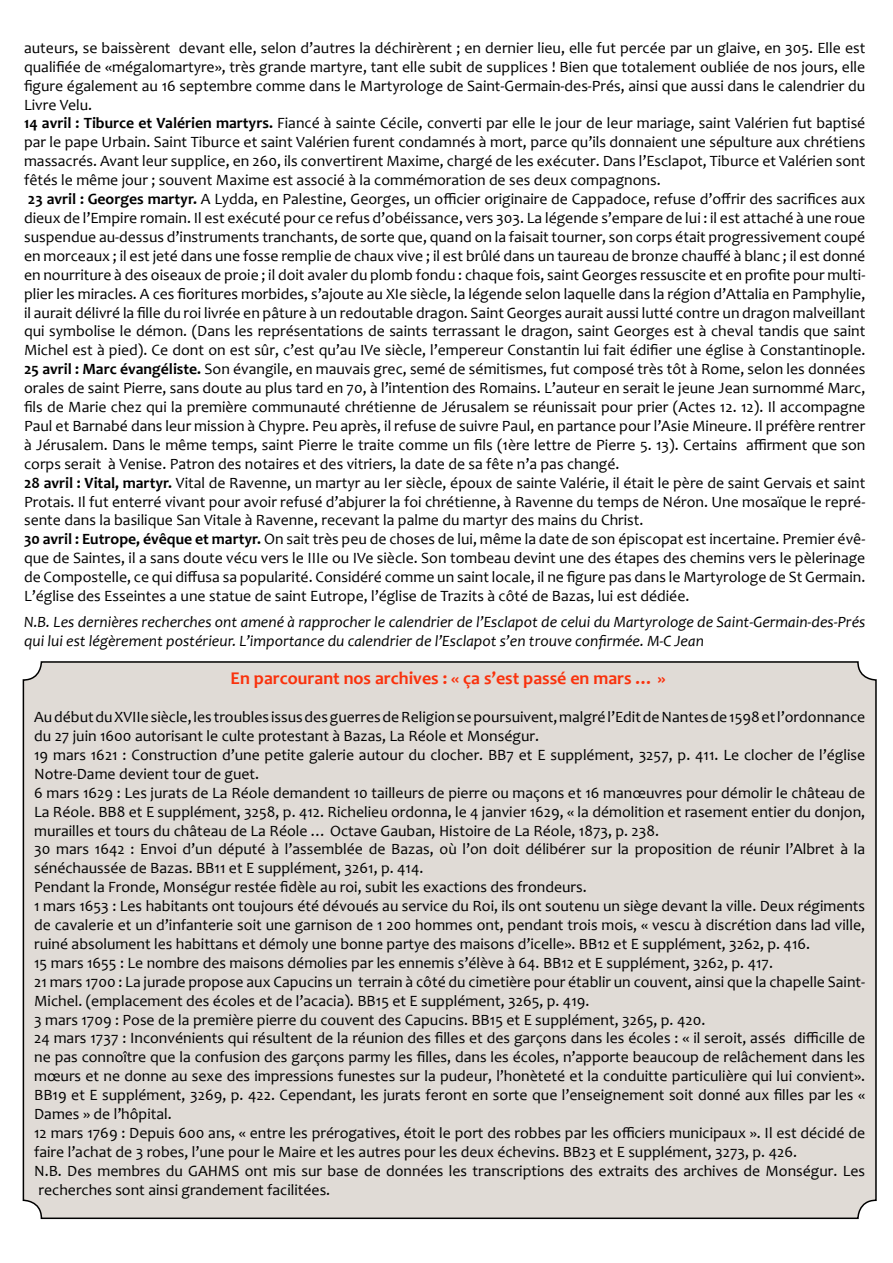
<style>
.page{position:relative;width:893px;height:1263px;background:#fff}
.page>*{position:absolute;margin:0;border:0;box-sizing:border-box;transform-origin:0 0}
.t1{font:700 18px "Candara";color:#fa320d}
.t2{font:15.75px/18.9px "Candara";color:#000}
.t3{font:italic 15.75px/18.9px "Candara";color:#000}
.s1{font-weight:700}
</style>
<div class="page">
<div style="left:23px;top:662px;width:853px;height:556px;background:#e0dbd6;border-radius:18px"></div>
<p class="t2" style="left:24px;top:38px;width:843px">auteurs, se baissèrent devant elle, selon d’autres la déchirèrent ; en dernier lieu, elle fut percée par un glaive, en 305. Elle est qualifiée de «mégalomartyre», très grande martyre, tant elle subit de supplices ! Bien que totalement oubliée de nos jours, elle figure également au 16 septembre comme dans le Martyrologe de Saint-Germain-des-Prés, ainsi que aussi dans le calendrier du Livre Velu.<br><span class="s1">14 avril : Tiburce et Valérien martyrs.</span> Fiancé à sainte Cécile, converti par elle le jour de leur mariage, saint Valérien fut baptisé par le pape Urbain. Saint Tiburce et saint Valérien furent condamnés à mort, parce qu’ils donnaient une sépulture aux chrétiens massacrés. Avant leur supplice, en 260, ils convertirent Maxime, chargé de les exécuter. Dans l’Esclapot, Tiburce et Valérien sont fêtés le même jour ; souvent Maxime est associé à la commémoration de ses deux compagnons.<br><span class="s1">23 avril : Georges martyr.</span> A Lydda, en Palestine, Georges, un officier originaire de Cappadoce, refuse d’offrir des sacrifices aux dieux de l’Empire romain. Il est exécuté pour ce refus d’obéissance, vers 303. La légende s’empare de lui : il est attaché à une roue suspendue au-dessus d’instruments tranchants, de sorte que, quand on la faisait tourner, son corps était progressivement coupé en morceaux ; il est jeté dans une fosse remplie de chaux vive ; il est brûlé dans un taureau de bronze chauffé à blanc ; il est donné en nourriture à des oiseaux de proie ; il doit avaler du plomb fondu : chaque fois, saint Georges ressuscite et en profite pour multi&shy;plier les miracles. A ces fioritures morbides, s’ajoute au XIe siècle, la légende selon laquelle dans la région d’Attalia en Pamphylie, il aurait délivré la fille du roi livrée en pâture à un redoutable dragon. Saint Georges aurait aussi lutté contre un dragon malveillant qui symbolise le démon. (Dans les représentations de saints terrassant le dragon, saint Georges est à cheval tandis que saint Michel est à pied). Ce dont on est sûr, c’est qu’au IVe siècle, l’empereur Constantin lui fait édifier une église à Constantinople.<br><span class="s1">25 avril : Marc évangéliste.</span> Son évangile, en mauvais grec, semé de sémitismes, fut composé très tôt à Rome, selon les données orales de saint Pierre, sans doute au plus tard en 70, à l’intention des Romains. L’auteur en serait le jeune Jean surnommé Marc, fils de Marie chez qui la première communauté chrétienne de Jérusalem se réunissait pour prier (Actes 12. 12). Il accompagne Paul et Barnabé dans leur mission à Chypre. Peu après, il refuse de suivre Paul, en partance pour l’Asie Mineure. Il préfère rentrer à Jérusalem. Dans le même temps, saint Pierre le traite comme un fils (1ère lettre de Pierre 5. 13). Certains affirment que son corps serait à Venise. Patron des notaires et des vitriers, la date de sa fête n’a pas changé.<br><span class="s1">28 avril : Vital, martyr.</span> Vital de Ravenne, un martyr au Ier siècle, époux de sainte Valérie, il était le père de saint Gervais et saint Protais. Il fut enterré vivant pour avoir refusé d’abjurer la foi chrétienne, à Ravenne du temps de Néron. Une mosaïque le repré&shy;sente dans la basilique San Vitale à Ravenne, recevant la palme du martyr des mains du Christ.<br><span class="s1">30 avril : Eutrope, évêque et martyr.</span> On sait très peu de choses de lui, même la date de son épiscopat est incertaine. Premier évê&shy;que de Saintes, il a sans doute vécu vers le IIIe ou IVe siècle. Son tombeau devint une des étapes des chemins vers le pèlerinage de Compostelle, ce qui diffusa sa popularité. Considéré comme un saint locale, il ne figure pas dans le Martyrologe de St Germain.<br>L’église des Esseintes a une statue de saint Eutrope, l’église de Trazits à côté de Bazas, lui est dédiée.</p>
<p class="t3" style="left:24px;top:613px;width:843px">N.B. Les dernières recherches ont amené à rapprocher le calendrier de l’Esclapot de celui du Martyrologe de Saint-Germain-des-Prés qui lui est légèrement postérieur. L’importance du calendrier de l’Esclapot s’en trouve confirmée. M-C Jean</p>
<p class="t1" style="left:231px;top:667px;width:437px">En parcourant nos archives : « ça s’est passé en mars … »</p>
<p class="t2" style="left:34px;top:707px;width:833px">Au début du XVIIe siècle, les troubles issus des guerres de Religion se poursuivent, malgré l’Edit de Nantes de 1598 et l’ordonnance du 27 juin 1600 autorisant le culte protestant à Bazas, La Réole et Monségur.<br>19 mars 1621 : Construction d’une petite galerie autour du clocher. BB7 et E supplément, 3257, p. 411. Le clocher de l’église Notre-Dame devient tour de guet.<br>6 mars 1629 : Les jurats de La Réole demandent 10 tailleurs de pierre ou maçons et 16 manœuvres pour démolir le château de La Réole. BB8 et E supplément, 3258, p. 412. Richelieu ordonna, le 4 janvier 1629, « la démolition et rasement entier du donjon, murailles et tours du château de La Réole … Octave Gauban, Histoire de La Réole, 1873, p. 238.<br>30 mars 1642 : Envoi d’un député à l’assemblée de Bazas, où l’on doit délibérer sur la proposition de réunir l’Albret à la sénéchaussée de Bazas. BB11 et E supplément, 3261, p. 414.<br>Pendant la Fronde, Monségur restée fidèle au roi, subit les exactions des frondeurs.<br>1 mars 1653 : Les habitants ont toujours été dévoués au service du Roi, ils ont soutenu un siège devant la ville. Deux régiments de cavalerie et un d’infanterie soit une garnison de 1 200 hommes ont, pendant trois mois, « vescu à discrétion dans lad ville, ruiné absolument les habittans et démoly une bonne partye des maisons d’icelle». BB12 et E supplément, 3262, p. 416.<br>15 mars 1655 : Le nombre des maisons démolies par les ennemis s’élève à 64. BB12 et E supplément, 3262, p. 417.<br>21 mars 1700 : La jurade propose aux Capucins un terrain à côté du cimetière pour établir un couvent, ainsi que la chapelle Saint-Michel. (emplacement des écoles et de l’acacia). BB15 et E supplément, 3265, p. 419.<br>3 mars 1709 : Pose de la première pierre du couvent des Capucins. BB15 et E supplément, 3265, p. 420.<br>24 mars 1737 : Inconvénients qui résultent de la réunion des filles et des garçons dans les écoles : « il seroit, assés difficille de ne pas connoître que la confusion des garçons parmy les filles, dans les écoles, n’apporte beaucoup de relâchement dans les mœurs et ne donne au sexe des impressions funestes sur la pudeur, l’honèteté et la conduitte particulière qui lui convient».<br>BB19 et E supplément, 3269, p. 422. Cependant, les jurats feront en sorte que l’enseignement soit donné aux filles par les « Dames » de l’hôpital.<br>12 mars 1769 : Depuis 600 ans, « entre les prérogatives, étoit le port des robbes par les officiers municipaux ». Il est décidé de faire l’achat de 3 robes, l’une pour le Maire et les autres pour les deux échevins. BB23 et E supplément, 3273, p. 426.<br>N.B. Des membres du GAHMS ont mis sur base de données les transcriptions des extraits des archives de Monségur. Les recherches sont ainsi grandement facilitées.</p>
</div>
